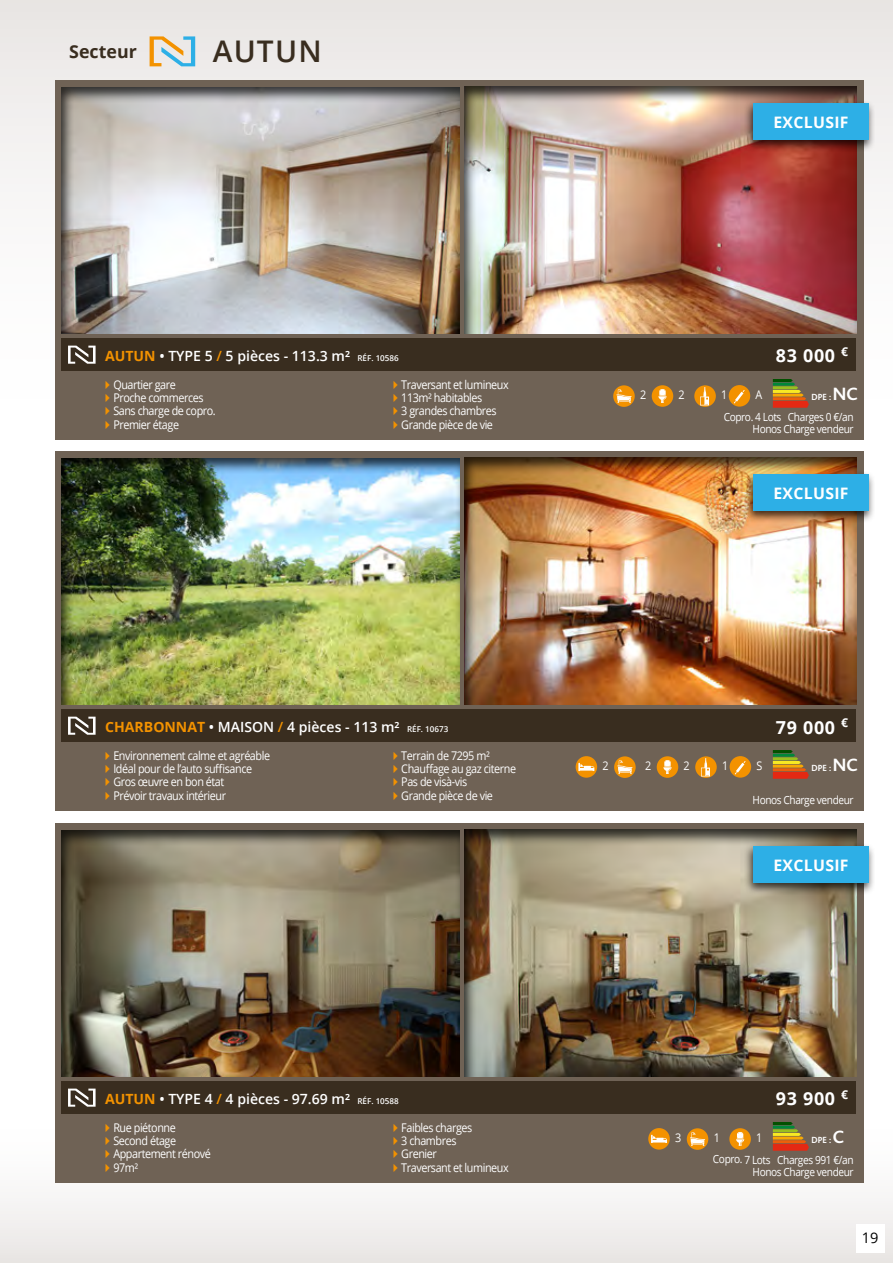
<style>
.page{position:relative;width:893px;height:1263px;background:#fff}
.page>*{position:absolute;margin:0;border:0;box-sizing:border-box;transform-origin:0 0}
.t1{font:600 29.85px "Open Sans";letter-spacing:.04em;color:#392d1f}
.t2{font:700 18px "Open Sans";letter-spacing:.04em;color:#fff}
.t3{font:700 17.85px "Open Sans";color:#392d1f}
.t4{font:700 15.75px "Open Sans";letter-spacing:.02em;color:#fff}
.t5{font:14.55px "Open Sans";color:#000}
.t6{font:600 14.1px "Open Sans";color:#fff}
.t7{font:12px/13.4px "Open Sans";letter-spacing:-.04em;color:#fff;scale:.9 1}
.t8{font:11.25px/12.6px "Open Sans";letter-spacing:-.04em;color:#fff;text-align:right;scale:.9 1}
.t9{font:700 9.3px "Bliss";color:#fff}
.s1{font-weight:700;color:#f39200}
.s2{color:#f39200}
.s3{font-size:8.1px}
.s4{font-size:18.6px}
</style>
<div class="page">
<div style="left:0;top:0;width:893px;height:691px;background:linear-gradient(to bottom,#eeecea,#fff)"></div>
<div style="left:0;top:1030px;width:893px;height:233px;background:linear-gradient(to bottom,#fff,#efedec)"></div>
<svg style="left:150px;top:36px;width:45px;height:30px"></svg>
<div style="left:55px;top:81px;width:809px;height:359px;background:#6f6255"></div>
<div style="left:61px;top:87px;width:399px;height:248px;background:#000;opacity:.75"></div>
<div style="left:463px;top:86px;width:395px;height:249px;background:#000;opacity:.75"></div>
<div style="left:62px;top:338px;width:794px;height:33px;background:#392d1f"></div>
<svg style="left:68px;top:346px;width:28px;height:18px"></svg>
<div style="left:743px;top:99px;width:132px;height:53px;background:#000;opacity:.75"></div>
<div style="left:753px;top:104px;width:116px;height:36px;background:#2dafe6"></div>
<svg style="left:613px;top:385px;width:22px;height:22px"></svg>
<svg style="left:616px;top:389px;width:16px;height:14px"></svg>
<div style="left:652px;top:385px;width:21px;height:22px;background:#f39200;border-radius:50%"></div>
<svg style="left:658px;top:389px;width:9px;height:14px"></svg>
<svg style="left:694px;top:385px;width:22px;height:22px"></svg>
<svg style="left:700px;top:387px;width:9px;height:18px"></svg>
<div style="left:729px;top:385px;width:21px;height:22px;background:#f39200;border-radius:50%"></div>
<svg style="left:734px;top:390px;width:11px;height:13px"></svg>
<svg style="left:773px;top:379px;width:36px;height:29px"></svg>
<div style="left:55px;top:452px;width:809px;height:359px;background:#6f6255"></div>
<div style="left:61px;top:458px;width:399px;height:248px;background:#000;opacity:.75"></div>
<div style="left:463px;top:457px;width:395px;height:249px;background:#000;opacity:.75"></div>
<div style="left:62px;top:709px;width:794px;height:33px;background:#392d1f"></div>
<svg style="left:68px;top:717px;width:28px;height:18px"></svg>
<div style="left:743px;top:470px;width:132px;height:53px;background:#000;opacity:.75"></div>
<div style="left:753px;top:475px;width:116px;height:36px;background:#2dafe6"></div>
<div style="left:576px;top:756px;width:21px;height:22px;background:#f39200;border-radius:50%"></div>
<svg style="left:578px;top:763px;width:16px;height:8px"></svg>
<svg style="left:614px;top:756px;width:22px;height:22px"></svg>
<svg style="left:617px;top:760px;width:16px;height:14px"></svg>
<div style="left:657px;top:756px;width:21px;height:22px;background:#f39200;border-radius:50%"></div>
<svg style="left:663px;top:760px;width:9px;height:14px"></svg>
<svg style="left:695px;top:756px;width:22px;height:22px"></svg>
<svg style="left:701px;top:758px;width:9px;height:18px"></svg>
<div style="left:730px;top:756px;width:21px;height:22px;background:#f39200;border-radius:50%"></div>
<svg style="left:735px;top:761px;width:10px;height:13px"></svg>
<svg style="left:773px;top:750px;width:36px;height:29px"></svg>
<div style="left:55px;top:824px;width:809px;height:359px;background:#6f6255"></div>
<div style="left:61px;top:830px;width:399px;height:247px;background:#000;opacity:.75"></div>
<div style="left:463px;top:829px;width:395px;height:249px;background:#000;opacity:.75"></div>
<div style="left:62px;top:1081px;width:794px;height:33px;background:#392d1f"></div>
<svg style="left:68px;top:1088px;width:28px;height:19px"></svg>
<div style="left:743px;top:842px;width:132px;height:53px;background:#000;opacity:.75"></div>
<div style="left:753px;top:846px;width:116px;height:37px;background:#2dafe6"></div>
<div style="left:648px;top:1128px;width:22px;height:21px;background:#f39200;border-radius:50%"></div>
<svg style="left:651px;top:1135px;width:16px;height:8px"></svg>
<div style="left:687px;top:1128px;width:21px;height:22px;background:#f39200;border-radius:50%"></div>
<svg style="left:690px;top:1132px;width:15px;height:14px"></svg>
<div style="left:729px;top:1128px;width:22px;height:22px;background:#f39200;border-radius:50%"></div>
<svg style="left:736px;top:1132px;width:8px;height:14px"></svg>
<svg style="left:773px;top:1122px;width:36px;height:29px"></svg>
<div style="left:856px;top:1224px;width:28px;height:28px;background:#fff"></div>
<h3 class="t3" style="left:69px;top:38px;width:69px">Secteur</h3>
<h1 class="t1" style="left:213px;top:30px;width:110px">AUTUN</h1>
<h3 class="t4" style="left:773px;top:111px;width:77px">EXCLUSIF</h3>
<p class="t6" style="left:105px;top:346px;width:295px"><span class="s1">AUTUN</span> • TYPE 5 <span class="s2">/</span> 5 pièces - 113.3 m² <span class="s3">RÉF. 10586</span></p>
<h2 class="t2" style="left:776px;top:343px;width:74px">83 000 <sup>€</sup></h2>
<p class="t7" style="left:113px;top:377px;width:115px">Quartier gare<br>Proche commerces<br>Sans charge de copro.<br>Premier étage</p>
<p class="t7" style="left:401px;top:377px;width:121px">Traversant et lumineux<br>113m² habitables<br>3 grandes chambres<br>Grande pièce de vie</p>
<p class="t7" style="left:640px;top:388px;width:8px">2</p>
<p class="t7" style="left:679px;top:388px;width:8px">2</p>
<p class="t7" style="left:721px;top:388px;width:8px">1</p>
<p class="t7" style="left:756px;top:388px;width:9px">A</p>
<p class="t9" style="left:811px;top:392px;width:48px">DPE : <span class="s4">NC</span></p>
<p class="t8" style="left:724px;top:410px;width:146px">Copro. 4 Lots Charges 0 €/an<br>Honos Charge vendeur</p>
<h3 class="t4" style="left:773px;top:482px;width:77px">EXCLUSIF</h3>
<p class="t6" style="left:105px;top:717px;width:345px"><span class="s1">CHARBONNAT</span> • MAISON <span class="s2">/</span> 4 pièces - 113 m² <span class="s3">RÉF. 10673</span></p>
<h2 class="t2" style="left:776px;top:714px;width:74px">79 000 <sup>€</sup></h2>
<p class="t7" style="left:113px;top:748px;width:176px">Environnement calme et agréable<br>Idéal pour de l’auto suffisance<br>Gros œuvre en bon état<br>Prévoir travaux intérieur</p>
<p class="t7" style="left:401px;top:748px;width:129px">Terrain de 7295 m²<br>Chauffage au gaz citerne<br>Pas de visà-vis<br>Grande pièce de vie</p>
<p class="t7" style="left:603px;top:759px;width:8px">2</p>
<p class="t7" style="left:645px;top:759px;width:8px">2</p>
<p class="t7" style="left:684px;top:759px;width:8px">2</p>
<p class="t7" style="left:722px;top:759px;width:8px">1</p>
<p class="t7" style="left:756px;top:759px;width:8px">S</p>
<p class="t9" style="left:811px;top:763px;width:48px">DPE : <span class="s4">NC</span></p>
<p class="t8" style="left:753px;top:793px;width:114px">Honos Charge vendeur</p>
<h3 class="t4" style="left:773px;top:854px;width:77px">EXCLUSIF</h3>
<p class="t6" style="left:105px;top:1089px;width:295px"><span class="s1">AUTUN</span> • TYPE 4 <span class="s2">/</span> 4 pièces - 97.69 m² <span class="s3">RÉF. 10588</span></p>
<h2 class="t2" style="left:776px;top:1086px;width:74px">93 900 <sup>€</sup></h2>
<p class="t7" style="left:113px;top:1120px;width:110px">Rue piétonne<br>Second étage<br>Appartement rénové<br>97m²</p>
<p class="t7" style="left:401px;top:1120px;width:121px">Faibles charges<br>3 chambres<br>Grenier<br>Traversant et lumineux</p>
<p class="t7" style="left:675px;top:1131px;width:8px">3</p>
<p class="t7" style="left:714px;top:1131px;width:8px">1</p>
<p class="t7" style="left:756px;top:1131px;width:8px">1</p>
<p class="t9" style="left:811px;top:1135px;width:34px">DPE : <span class="s4">C</span></p>
<p class="t8" style="left:713px;top:1153px;width:158px">Copro. 7 Lots Charges 991 €/an<br>Honos Charge vendeur</p>
<p class="t5" style="left:862px;top:1227px;width:18px">19</p>
</div>
